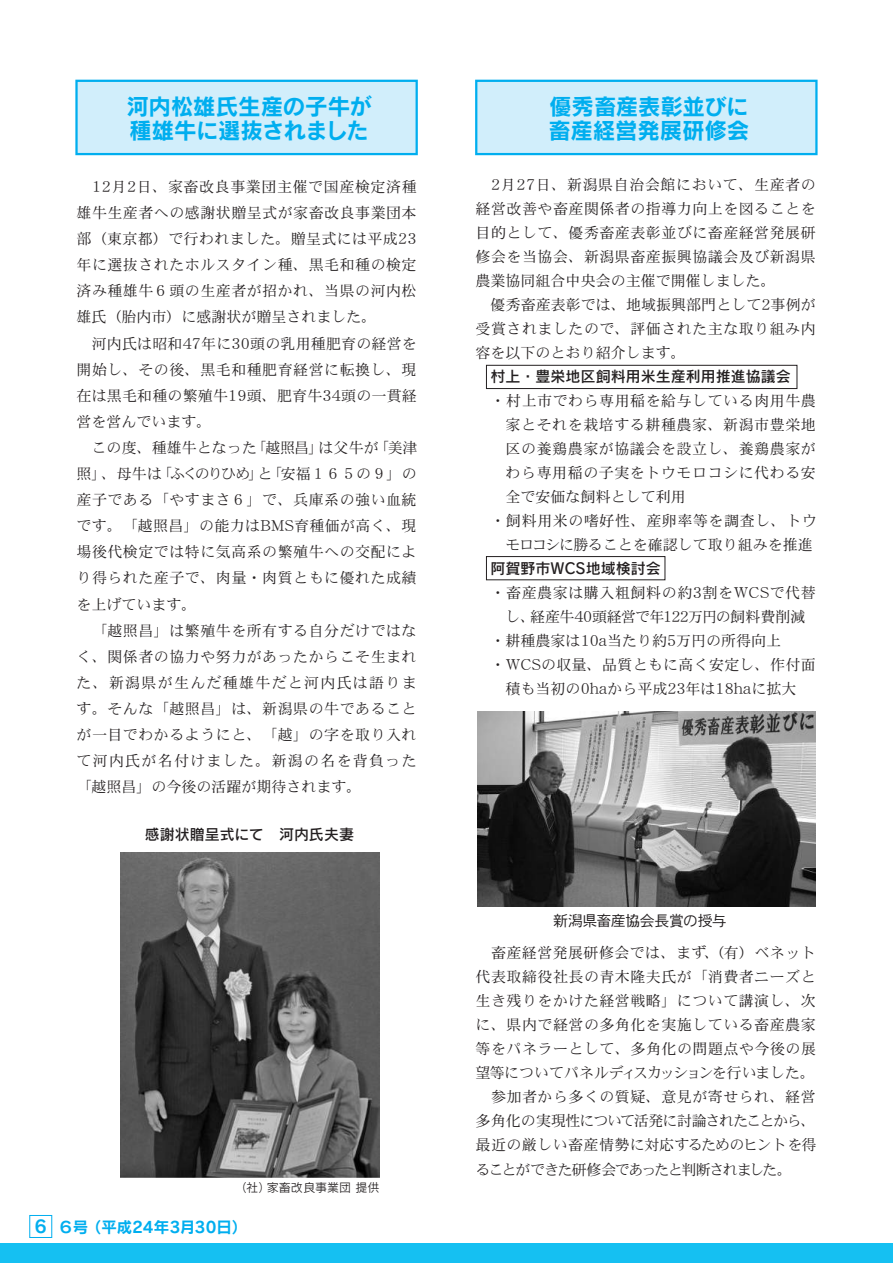
<style>
.page{position:relative;width:893px;height:1263px;background:#fff}
.page>*{position:absolute;margin:0;border:0;box-sizing:border-box;transform-origin:0 0}
.t1{font:22.5px/24px "Rodin CID B";letter-spacing:-.01em;color:#00aeef}
.t2{font:15.6px "Rodin CID B";letter-spacing:-.005em;color:#00aeef}
.t3{font:15px/26.1px "DFPHS Mincho CID W3";letter-spacing:.03em;color:#231f20;text-align:justify}
.t4{font:15px "DFPHS Mincho CID W3";color:#231f20}
.t5{font:15px "Rodin CID DB";color:#231f20}
.t6{font:15px "DFPHS Mincho CID W3";letter-spacing:-.035em;color:#231f20}
.t7{font:15px "DFPHS Gothic CID W3";letter-spacing:-.04em;color:#231f20}
.t8{font:12px "Rodin CID M";letter-spacing:.005em;color:#231f20}
.s1{font-size:17.25px}
</style>
<div class="page">
<div style="left:0;top:1244px;width:893px;height:19px;background:#15c0f2"></div>
<div style="left:75px;top:80px;width:343px;height:75px;background:#d1eefb;border:2px solid #00aeef"></div>
<div style="left:475px;top:80px;width:343px;height:75px;background:#d1eefb;border:2px solid #00aeef"></div>
<img style="left:477px;top:711px;width:338px;height:196px">
<img style="left:120px;top:852px;width:260px;height:325px">
<div style="left:29px;top:1215px;width:23px;height:23px;border:1px solid #00aeef"></div>
<div style="left:486px;top:365px;width:311px;height:24px;border:1px solid #231f20"></div>
<div style="left:486px;top:556px;width:179px;height:24px;border:1px solid #231f20"></div>
<h1 class="t1" style="left:126px;top:93px;width:247px">河内松雄氏生産の子牛が種雄牛に選抜されました</h1>
<h1 class="t1" style="left:548px;top:93px;width:202px">優秀畜産表彰並びに畜産経営発展研修会</h1>
<p class="t3" style="left:77px;top:173px;width:342px;text-align:left;text-indent:16px">12月2日、家畜改良事業団主催で国産検定済種雄牛生産者への感謝状贈呈式が家畜改良事業団本部（東京都）で行われました。贈呈式には平成23年に選抜されたホルスタイン種、黒毛和種の検定済み種雄牛６頭の生産者が招かれ、当県の河内松雄氏（胎内市）に感謝状が贈呈されました。<br>　河内氏は昭和47年に30頭の乳用種肥育の経営を開始し、その後、黒毛和種肥育経営に転換し、現在は黒毛和種の繁殖牛19頭、肥育牛34頭の一貫経営を営んでいます。<br>　この度、種雄牛となった「越照昌」は父牛が「美津照」、母牛は「ふくのりひめ」と「安福１６５の９」の産子である「やすまさ６」で、兵庫系の強い血統です。「越照昌」の能力はBMS育種価が高く、現場後代検定では特に気高系の繁殖牛への交配により得られた産子で、肉量・肉質ともに優れた成績を上げています。<br>　「越照昌」は繁殖牛を所有する自分だけではなく、関係者の協力や努力があったからこそ生まれた、新潟県が生んだ種雄牛だと河内氏は語ります。そんな「越照昌」は、新潟県の牛であることが一目でわかるようにと、「越」の字を取り入れて河内氏が名付けました。新潟の名を背負った「越照昌」の今後の活躍が期待されます。</p>
<p class="t3" style="left:476px;top:172px;width:342px;line-height:24px">　2月27日、新潟県自治会館において、生産者の経営改善や畜産関係者の指導力向上を図ることを目的として、優秀畜産表彰並びに畜産経営発展研修会を当協会、新潟県畜産振興協議会及び新潟県農業協同組合中央会の主催で開催しました。</p>
<p class="t3" style="left:476px;top:292px;width:342px;line-height:24px;text-indent:15px">優秀畜産表彰では、地域振興部門として2事例が受賞されましたので、評価された主な取り組み内容を以下のとおり紹介します。</p>
<p class="t5" style="left:491px;top:366px;width:301px">村上・豊栄地区飼料用米生産利用推進協議会</p>
<p class="t3" style="left:491px;top:387px;width:327px">・村上市でわら専用稲を給与している肉用牛農</p>
<p class="t3" style="left:506px;top:411px;width:312px">家とそれを栽培する耕種農家、新潟市豊栄地</p>
<p class="t3" style="left:506px;top:435px;width:312px">区の養鶏農家が協議会を設立し、養鶏農家が</p>
<p class="t3" style="left:506px;top:459px;width:312px">わら専用稲の子実をトウモロコシに代わる安</p>
<p class="t4" style="left:506px;top:488px;width:181px">全で安価な飼料として利用</p>
<p class="t3" style="left:491px;top:507px;width:328px">・飼料用米の嗜好性、産卵率等を調査し、トウ</p>
<p class="t4" style="left:506px;top:536px;width:309px">モロコシに勝ることを確認して取り組みを推進</p>
<p class="t5" style="left:491px;top:558px;width:172px">阿賀野市WCS地域検討会</p>
<p class="t3" style="left:491px;top:579px;width:327px">・畜産農家は購入粗飼料の約3割をWCSで代替</p>
<p class="t6" style="left:506px;top:608px;width:301px">し、経産牛40頭経営で年122万円の飼料費削減</p>
<p class="t4" style="left:491px;top:632px;width:292px">・耕種農家は10a当たり約5万円の所得向上</p>
<p class="t3" style="left:491px;top:651px;width:327px">・WCSの収量、品質ともに高く安定し、作付面</p>
<p class="t4" style="left:506px;top:680px;width:292px">積も当初の0haから平成23年は18haに拡大</p>
<p class="t5" style="left:145px;top:824px;width:211px">感謝状贈呈式にて　河内氏夫妻</p>
<p class="t8" style="left:235px;top:1180px;width:146px">（社）家畜改良事業団 提供</p>
<p class="t2" style="left:35px;top:1216px;width:214px"><span class="s1">6</span> ６号 （平成24年3月30日）</p>
<p class="t7" style="left:553px;top:912px;width:175px">新潟県畜産協会長賞の授与</p>
<p class="t3" style="left:476px;top:940px;width:342px;line-height:24.2px">　畜産経営発展研修会では、まず、（有）ベネット代表取締役社長の青木隆夫氏が「消費者ニーズと生き残りをかけた経営戦略」について講演し、次に、県内で経営の多角化を実施している畜産農家等をパネラーとして、多角化の問題点や今後の展望等についてパネルディスカッションを行いました。　参加者から多くの質疑、意見が寄せられ、経営多角化の実現性について活発に討論されたことから、最近の厳しい畜産情勢に対応するためのヒントを得ることができた研修会であったと判断されました。</p>
</div>
